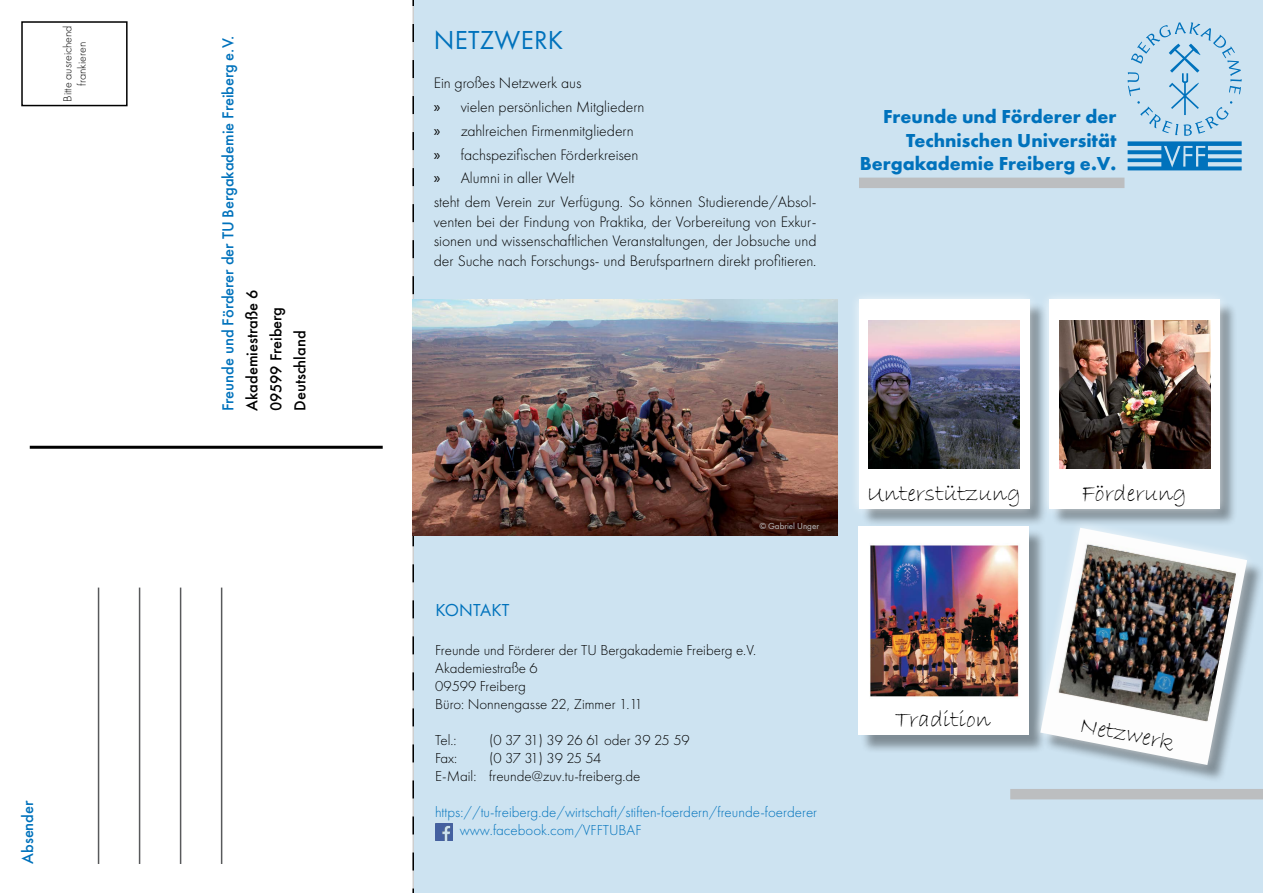
<style>
.page{position:relative;width:1263px;height:893px;background:#fff}
.page>*{position:absolute;margin:0;border:0;box-sizing:border-box;transform-origin:0 0}
.t1{font:27px "Futura PT Book";letter-spacing:.01em;color:#0072bc}
.t2{font:24px "Bradley Hand ITC";color:#000}
.t3{font:19.5px/23.4px "Futura PT Bold";color:#0072bc;text-align:right}
.t4{font:18px "Futura PT Book";letter-spacing:.01em;color:#0072bc}
.t5{font:16.5px "Futura PT Medium";color:#0072bc}
.t6{font:16.5px/24px "Futura PT Medium";color:#000}
.t7{font:15.75px/23.7px "Futura PT Light";color:#000}
.t8{font:15px/18px "Futura PT Light";color:#000}
.t9{font:15px/18px "Futura PT Light";color:#0072bc}
.t10{font:12px/14.4px "Futura PT Light";color:#000;text-align:center}
.t11{font:9px "Futura PT Book";color:#bcbec0}
.s1{font-family:"Myriad Pro"}
</style>
<div class="page">
<div style="left:414px;top:0;width:849px;height:893px;background:#cde3f1"></div>
<div style="left:1051px;top:302px;width:187px;height:225px;background:#000;opacity:.38"></div>
<div style="left:1040px;top:290px;width:189px;height:228px;background:#fff;opacity:.75"></div>
<img style="left:1049px;top:300px;width:170px;height:208px">
<hr style="left:98px;top:588px;width:1px;height:276px;background:#58595b">
<hr style="left:139px;top:588px;width:1px;height:276px;background:#58595b">
<hr style="left:180px;top:588px;width:1px;height:276px;background:#58595b">
<hr style="left:221px;top:588px;width:1px;height:276px;background:#58595b">
<hr style="left:30px;top:446px;width:353px;height:3px;background:#000">
<div style="left:21px;top:21px;width:107px;height:85px;border:2px solid #000"></div>
<svg style="left:412px;top:0;width:2px;height:893px"></svg>
<img style="left:412px;top:300px;width:426px;height:235px">
<div style="left:859px;top:178px;width:265px;height:10px;background:#bcbec0"></div>
<div style="left:861px;top:302px;width:186px;height:225px;background:#000;opacity:.38"></div>
<div style="left:849px;top:290px;width:189px;height:228px;background:#fff;opacity:.75"></div>
<img style="left:859px;top:300px;width:170px;height:208px">
<div style="left:861px;top:529px;width:186px;height:224px;background:#000;opacity:.38"></div>
<img style="left:858px;top:526px;width:170px;height:209px">
<div style="left:1043px;top:531px;width:220px;height:252px;background:#cde3f1"></div>
<svg style="left:1029px;top:516px;width:229px;height:260px"></svg>
<img style="left:1040px;top:528px;width:207px;height:237px">
<div style="left:1010px;top:789px;width:253px;height:10px;background:#bcbec0"></div>
<div style="left:864px;top:311px;width:160px;height:164px;background:#fff"></div>
<img style="left:868px;top:320px;width:151px;height:149px">
<svg style="left:1127px;top:22px;width:115px;height:148px;background:#a3cbe6"></svg>
<img style="left:1059px;top:545px;width:177px;height:176px">
<div style="left:1054px;top:313px;width:160px;height:163px;background:#fff"></div>
<img style="left:1059px;top:320px;width:151px;height:149px">
<img style="left:435px;top:824px;width:17px;height:17px">
<p class="t10" style="left:60px;top:102px;width:78px;rotate:-90deg">Bitte ausreichend frankieren</p>
<p class="t5" style="left:218px;top:411px;width:377px;rotate:-90deg">Freunde und Förderer der TU Bergakademie Freiberg e.V.</p>
<p class="t6" style="left:240px;top:411px;width:123px;rotate:-90deg">Akademiestraße 6<br>09599 Freiberg<br>Deutschland</p>
<p class="t5" style="left:18px;top:864px;width:65px;rotate:-90deg">Absender</p>
<h1 class="t1" style="left:434px;top:24px;width:131px">N ETZWERK</h1>
<p class="t7" style="left:434px;top:71px;width:384px">Ein großes Netzwerk aus<br><span class="s1">»</span> vielen persönlichen Mitgliedern<br><span class="s1">»</span> zahlreichen Firmenmitgliedern<br><span class="s1">»</span> fachspezifischen Förderkreisen<br><span class="s1">»</span> Alumni in aller Welt<br>steht dem Verein zur Verfügung. So können Studierende/Absol-</p>
<p class="t7" style="left:434px;top:212px;width:384px;line-height:19.5px;text-align:justify">venten bei der Findung von Praktika, der Vorbereitung von Exkur&shy;sionen und wissenschaftlichen Veranstaltungen, der Jobsuche und der Suche nach Forschungs- und Berufspartnern direkt profitieren.</p>
<p class="t3" style="left:860px;top:105px;width:258px">Freunde und Förderer der<br>Technischen Universität<br>Bergakademie Freiberg e.V.</p>
<p class="t11" style="left:759px;top:520px;width:61px">© GABRIEL UNGER</p>
<p class="t4" style="left:435px;top:599px;width:76px">KONTAKT</p>
<p class="t8" style="left:435px;top:641px;width:322px">Freunde und Förderer der TU Bergakademie Freiberg e.V.<br>Akademiestraße 6<br>09599 Freiberg<br>Büro: Nonnengasse 22, Zimmer 1.11</p>
<p class="t8" style="left:435px;top:731px;width:23px">Tel.:</p>
<p class="t8" style="left:489px;top:731px;width:202px">(0 37 31) 39 26 61 oder 39 25 59</p>
<p class="t8" style="left:435px;top:749px;width:23px">Fax:</p>
<p class="t8" style="left:435px;top:749px;width:207px;text-indent:54px">(0 37 31) 39 25 54<br>E-Mail: freunde@zuv.tu-freiberg.de</p>
<p class="t9" style="left:460px;top:803px;width:359px;text-indent:-24px">https://tu-freiberg.de/wirtschaft/stiften-foerdern/freunde-foerderer www.facebook.com/VFFTUBAF</p>
<h2 class="t2" style="left:867px;top:478px;width:156px">Unterstützung</h2>
<h2 class="t2" style="left:1082px;top:478px;width:107px">Förderung</h2>
<h2 class="t2" style="left:895px;top:704px;width:97px">Tradition</h2>
<h2 class="t2" style="left:1083px;top:710px;width:97px;rotate:11deg">Netzwerk</h2>
</div>
